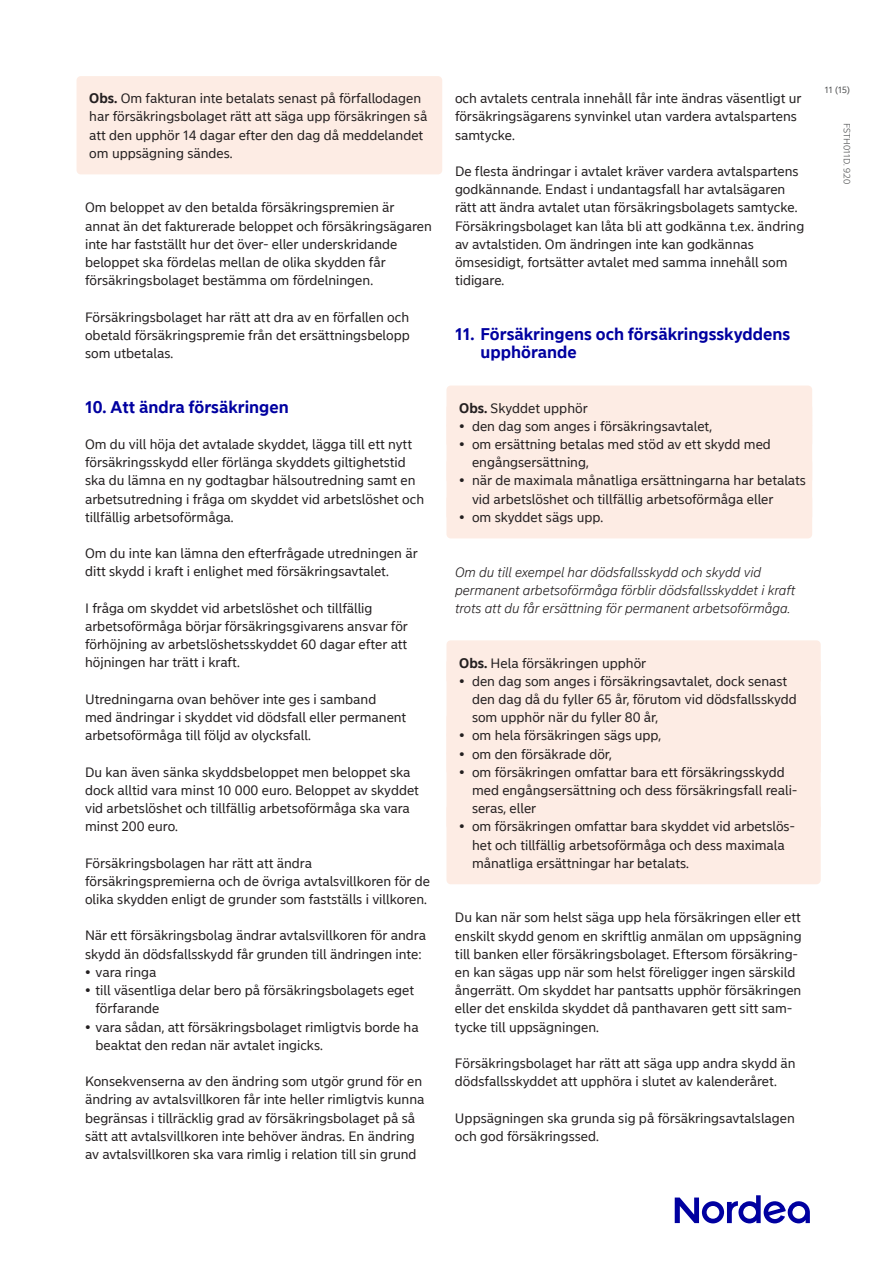
<style>
.page{position:relative;width:893px;height:1263px;background:#fff}
.page>*{position:absolute;margin:0;border:0;box-sizing:border-box;transform-origin:0 0}
.Body_text_headline{font:700 16.5px/18.1px "Nordea Sans Small";color:#0000a0}
.Body_text_no_indent{font:13.5px/18.1px "Nordea Sans Small";color:#231f20}
.Body_text_no_indent-2{font:italic 300 13.5px/18.1px "Nordea Sans Small";color:#231f20}
.t1{font:300 9px "Nordea Sans Small";color:#4b4c4d}
.t2{font:9px "Nordea Sans Small";color:#4b4c4d}
.s1{font-weight:700}
</style>
<div class="page">
<div style="left:77px;top:76px;width:365px;height:98px;background:#fdece4;border-radius:4px"></div>
<div style="left:446px;top:385px;width:366px;height:44px;background:#fdece4;border-radius:4px"></div>
<div style="left:446px;top:422px;width:366px;height:62px;background:#fdece4;border-radius:4px"></div>
<div style="left:446px;top:458px;width:366px;height:62px;background:#fdece4;border-radius:4px"></div>
<div style="left:446px;top:495px;width:366px;height:43px;background:#fdece4;border-radius:4px"></div>
<div style="left:446px;top:640px;width:375px;height:44px;background:#fdece4;border-radius:4px"></div>
<div style="left:446px;top:658px;width:375px;height:81px;background:#fdece4;border-radius:4px"></div>
<div style="left:446px;top:731px;width:375px;height:44px;background:#fdece4;border-radius:4px"></div>
<div style="left:446px;top:749px;width:375px;height:81px;background:#fdece4;border-radius:4px"></div>
<div style="left:446px;top:804px;width:375px;height:80px;background:#fdece4;border-radius:4px"></div>
<svg style="left:675px;top:1195px;width:135px;height:28px"></svg>
<p class="Body_text_no_indent" style="left:89px;top:90px;width:340px"><span class="s1">Obs.</span> Om fakturan inte betalats senast på förfallodagen har försäkringsbolaget rätt att säga upp försäkringen så att den upphör 14 dagar efter den dag då meddelandet om uppsägning sändes.</p>
<p class="Body_text_no_indent" style="left:85px;top:199px;width:348px">Om beloppet av den betalda försäkringspremien är annat än det fakturerade beloppet och försäkringsägaren inte har fastställt hur det över- eller underskridande beloppet ska fördelas mellan de olika skydden får försäkringsbolaget bestämma om fördelningen.</p>
<p class="Body_text_no_indent" style="left:85px;top:308px;width:326px;text-align:justify">Försäkringsbolaget har rätt att dra av en förfallen och obetald försäkringspremie från det ersättningsbelopp som utbetalas.</p>
<h3 class="Body_text_headline" style="left:85px;top:398px;width:205px">10. Att ändra försäkringen</h3>
<p class="Body_text_no_indent" style="left:85px;top:435px;width:341px">Om du vill höja det avtalade skyddet, lägga till ett nytt försäkringsskydd eller förlänga skyddets giltighetstid ska du lämna en ny godtagbar hälsoutredning samt en arbetsutredning i fråga om skyddet vid arbetslöshet och tillfällig arbetsoförmåga.</p>
<p class="Body_text_no_indent" style="left:85px;top:545px;width:334px">Om du inte kan lämna den efterfrågade utredningen är ditt skydd i kraft i enlighet med försäkringsavtalet.</p>
<p class="Body_text_no_indent" style="left:85px;top:599px;width:324px">I fråga om skyddet vid arbetslöshet och tillfällig arbetsoförmåga börjar försäkringsgivarens ansvar för förhöjning av arbetslöshetsskyddet 60 dagar efter att höjningen har trätt i kraft.</p>
<p class="Body_text_no_indent" style="left:85px;top:690px;width:323px">Utredningarna ovan behöver inte ges i samband med ändringar i skyddet vid dödsfall eller permanent arbetsoförmåga till följd av olycksfall.</p>
<p class="Body_text_no_indent" style="left:85px;top:763px;width:335px">Du kan även sänka skyddsbeloppet men beloppet ska dock alltid vara minst 10 000 euro. Beloppet av skyddet vid arbetslöshet och tillfällig arbetsoförmåga ska vara minst 200 euro.</p>
<p class="Body_text_no_indent" style="left:85px;top:854px;width:347px">Försäkringsbolagen har rätt att ändra försäkringspremierna och de övriga avtalsvillkoren för de olika skydden enligt de grunder som fastställs i villkoren.</p>
<p class="Body_text_no_indent" style="left:85px;top:927px;width:343px">När ett försäkringsbolag ändrar avtalsvillkoren för andra skydd än dödsfallsskydd får grunden till ändringen inte:</p>
<p class="Body_text_no_indent" style="left:85px;top:963px;width:73px">• vara ringa</p>
<p class="Body_text_no_indent" style="left:96px;top:981px;width:320px;text-indent:-10px">• till väsentliga delar bero på försäkringsbolagets eget förfarande</p>
<p class="Body_text_no_indent" style="left:96px;top:1018px;width:325px;text-indent:-10px">• vara sådan, att försäkringsbolaget rimligtvis borde ha beaktat den redan när avtalet ingicks.</p>
<p class="Body_text_no_indent" style="left:85px;top:1072px;width:341px">Konsekvenserna av den ändring som utgör grund för en ändring av avtalsvillkoren får inte heller rimligtvis kunna begränsas i tillräcklig grad av försäkringsbolaget på så sätt att avtalsvillkoren inte behöver ändras. En ändring av avtalsvillkoren ska vara rimlig i relation till sin grund</p>
<p class="Body_text_no_indent" style="left:455px;top:90px;width:348px">och avtalets centrala innehåll får inte ändras väsentligt ur försäkringsägarens synvinkel utan vardera avtalspartens samtycke.</p>
<p class="Body_text_no_indent" style="left:455px;top:162px;width:351px">De flesta ändringar i avtalet kräver vardera avtalspartens godkännande. Endast i undantagsfall har avtalsägaren rätt att ändra avtalet utan försäkringsbolagets samtycke.<br>Försäkringsbolaget kan låta bli att godkänna t.ex. ändring av avtalstiden. Om ändringen inte kan godkännas ömsesidigt, fortsätter avtalet med samma innehåll som tidigare.</p>
<h3 class="Body_text_headline" style="left:480px;top:325px;width:311px;text-indent:-26px">11. Försäkringens och försäkringsskyddens upphörande</h3>
<p class="Body_text_no_indent" style="left:459px;top:399px;width:130px"><span class="s1">Obs.</span> Skyddet upphör</p>
<p class="Body_text_no_indent" style="left:459px;top:417px;width:255px">• den dag som anges i försäkringsavtalet,</p>
<p class="Body_text_no_indent" style="left:472px;top:435px;width:300px;text-indent:-13px">• om ersättning betalas med stöd av ett skydd med engångsersättning,</p>
<p class="Body_text_no_indent" style="left:472px;top:472px;width:335px;text-indent:-13px">• när de maximala månatliga ersättningarna har betalats vid arbetslöshet och tillfällig arbetsoförmåga eller</p>
<p class="Body_text_no_indent" style="left:459px;top:508px;width:145px">• om skyddet sägs upp.</p>
<p class="Body_text_no_indent-2" style="left:455px;top:563px;width:342px">Om du till exempel har dödsfallsskydd och skydd vid permanent arbetsoförmåga förblir dödsfallsskyddet i kraft trots att du får ersättning för permanent arbetsoförmåga.</p>
<p class="Body_text_no_indent" style="left:459px;top:654px;width:188px"><span class="s1">Obs.</span> Hela försäkringen upphör</p>
<p class="Body_text_no_indent" style="left:472px;top:672px;width:326px;text-indent:-13px">• den dag som anges i försäkringsavtalet, dock senast den dag då du fyller 65 år, förutom vid dödsfallsskydd som upphör när du fyller 80 år,</p>
<p class="Body_text_no_indent" style="left:459px;top:727px;width:203px">• om hela försäkringen sägs upp,</p>
<p class="Body_text_no_indent" style="left:459px;top:745px;width:154px">• om den försäkrade dör,</p>
<p class="Body_text_no_indent" style="left:472px;top:763px;width:326px;text-indent:-13px">• om försäkringen omfattar bara ett försäkringsskydd med engångsersättning och dess försäkringsfall reali&shy;seras, eller</p>
<p class="Body_text_no_indent" style="left:472px;top:818px;width:324px;text-indent:-13px">• om försäkringen omfattar bara skyddet vid arbetslös&shy;het och tillfällig arbetsoförmåga och dess maximala månatliga ersättningar har betalats.</p>
<p class="Body_text_no_indent" style="left:455px;top:909px;width:348px">Du kan när som helst säga upp hela försäkringen eller ett enskilt skydd genom en skriftlig anmälan om uppsägning till banken eller försäkringsbolaget. Eftersom försäkring&shy;en kan sägas upp när som helst föreligger ingen särskild ångerrätt. Om skyddet har pantsatts upphör försäkringen eller det enskilda skyddet då panthavaren gett sitt sam&shy;tycke till uppsägningen.</p>
<p class="Body_text_no_indent" style="left:455px;top:1054px;width:342px">Försäkringsbolaget har rätt att säga upp andra skydd än dödsfallsskyddet att upphöra i slutet av kalenderåret.</p>
<p class="Body_text_no_indent" style="left:455px;top:1109px;width:341px">Uppsägningen ska grunda sig på försäkringsavtalslagen och god försäkringssed.</p>
<p class="t2" style="left:825px;top:84px;width:27px">11 (15)</p>
<p class="t1" style="left:852px;top:123px;width:63px;rotate:90deg">FSTH011D. 9.20</p>
</div>
